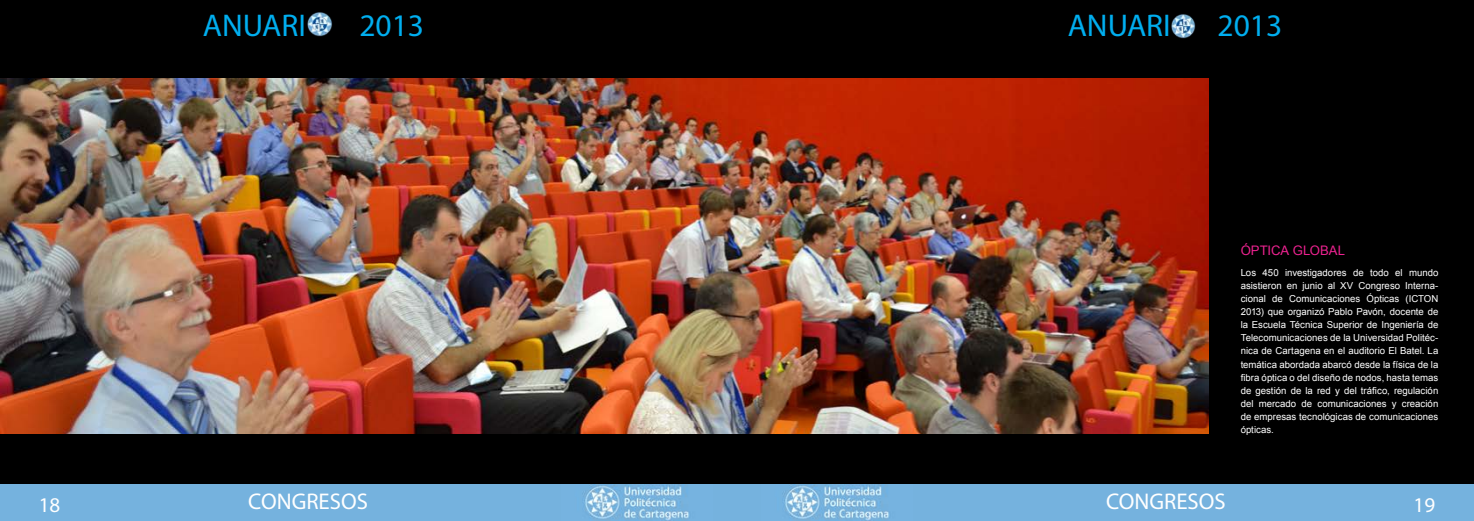
<style>
.page{position:relative;width:1474px;height:521px;background:#fff}
.page>*{position:absolute;margin:0;border:0;box-sizing:border-box;transform-origin:0 0}
.t1{font:31.5px "Myriad Pro";color:#00aeef}
.t2{font:22.75px "Myriad Pro";color:#fff}
.t3{font:21px "Myriad Pro";color:#fff}
.t4{font:13.12px "Arial";letter-spacing:-.005em;color:#ed2290}
.t5{font:9.62px/13.1px "Arial";color:#fff;text-align:justify}
</style>
<div class="page">
<div style="left:0;top:0;width:737px;height:496px;background:#000"></div>
<div style="left:737px;top:0;width:736px;height:501px;background:#000"></div>
<img style="left:0;top:79px;width:1208px;height:354px">
<div style="left:0;top:485px;width:1473px;height:36px;background:#75b2de"></div>
<img style="left:584px;top:485px;width:105px;height:36px">
<img style="left:784px;top:485px;width:105px;height:35px">
<img style="left:307px;top:12px;width:26px;height:25px">
<img style="left:1171px;top:14px;width:25px;height:25px">
<h1 class="t1" style="left:203px;top:6px;width:105px">ANUARI</h1>
<h1 class="t1" style="left:359px;top:6px;width:66px">2013</h1>
<h1 class="t1" style="left:1067px;top:6px;width:105px">ANUARI</h1>
<h1 class="t1" style="left:1217px;top:6px;width:66px">2013</h1>
<h3 class="t4" style="left:1240px;top:242px;width:106px">ÓPTICA GLOBAL</h3>
<p class="t5" style="left:1240px;top:266px;width:199px">Los 450 investigadores de todo el mundo asistieron en junio al XV Congreso Interna&shy;cional de Comunicaciones Ópticas (ICTON 2013) que organizó Pablo Pavón, docente de la Escuela Técnica Superior de Ingeniería de Telecomunicaciones de la Universidad Politéc&shy;nica de Cartagena en el auditorio El Batel. La temática abordada abarcó desde la física de la fibra óptica o del diseño de nodos, hasta temas de gestión de la red y del tráfico, regulación del mercado de comunicaciones y creación de empresas tecnológicas de comunicaciones ópticas.</p>
<h3 class="t3" style="left:39px;top:492px;width:23px">18</h3>
<h2 class="t2" style="left:248px;top:488px;width:121px">CONGRESOS</h2>
<h2 class="t2" style="left:1106px;top:488px;width:121px">CONGRESOS</h2>
<h3 class="t3" style="left:1413px;top:492px;width:23px">19</h3>
</div>
